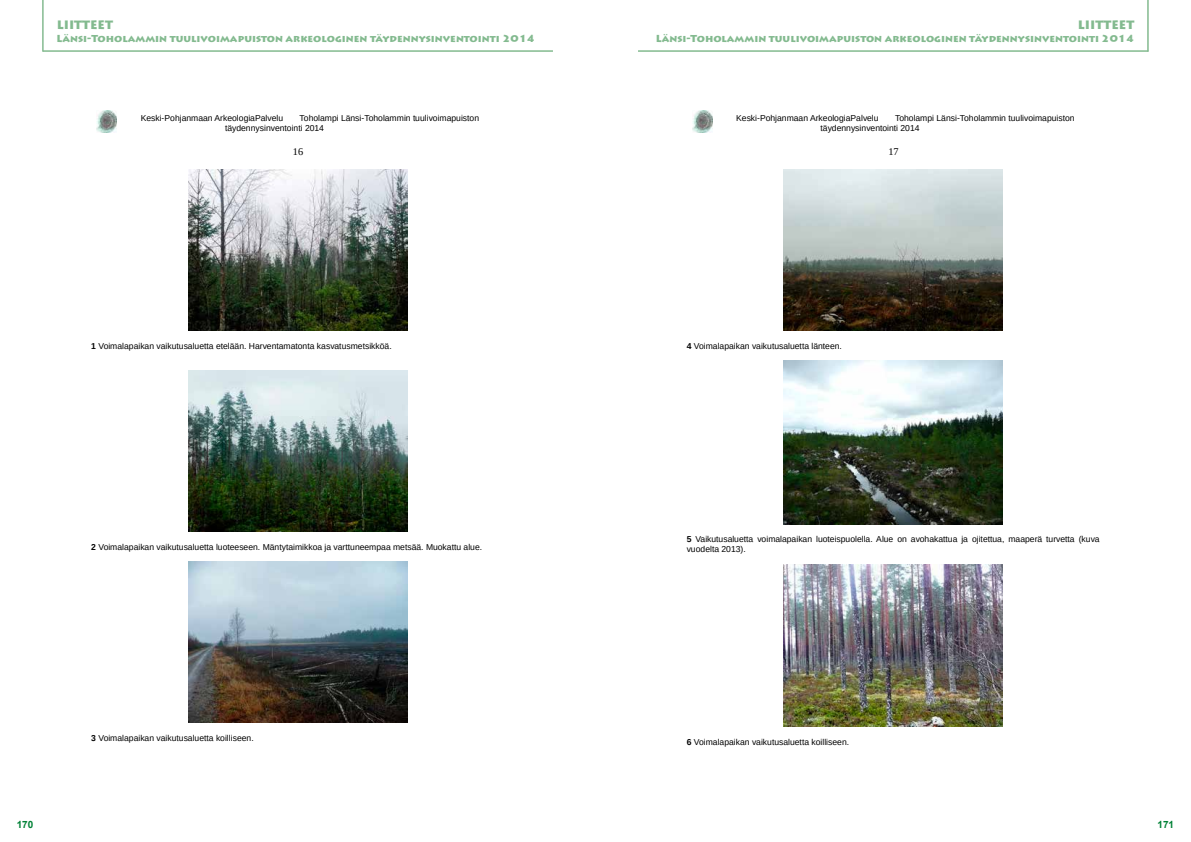
<style>
.page{position:relative;width:1191px;height:842px;background:#fff}
.page>*{position:absolute;margin:0;border:0;box-sizing:border-box;transform-origin:0 0}
.t1{font:900 12px "Lithos Pro";color:#83ba8f}
.t2{font:10.3px "Liberation Serif";color:#000}
.t3{font:900 10px "Lithos Pro";color:#83ba8f}
.t4{font:700 10px "Arial";color:#008136}
.t5{font:8.6px/10.6px "Liberation Sans";color:#000}
.s1{font-weight:700}
</style>
<div class="page">
<img style="left:97px;top:110px;width:20px;height:22px">
<img style="left:188px;top:169px;width:219px;height:162px">
<img style="left:188px;top:370px;width:219px;height:162px">
<img style="left:188px;top:561px;width:219px;height:162px">
<img style="left:692px;top:110px;width:20px;height:22px">
<img style="left:784px;top:169px;width:218px;height:162px">
<img style="left:784px;top:565px;width:218px;height:161px">
<img style="left:784px;top:360px;width:218px;height:164px">
<hr style="left:43px;top:51px;width:510px;height:1px;background:#83ba8f">
<hr style="left:638px;top:51px;width:510px;height:1px;background:#83ba8f">
<hr style="left:42px;top:0;width:1px;height:52px;background:#83ba8f">
<hr style="left:1147px;top:0;width:1px;height:52px;background:#83ba8f">
<h1 class="t1" style="left:57px;top:17px;width:58px">LIITTEET</h1>
<h1 class="t1" style="left:1078px;top:17px;width:58px">LIITTEET</h1>
<p class="t3" style="left:57px;top:32px;width:480px">Länsi-Toholammin tuulivoimapuiston arkeologinen täydennysinventointi 2014</p>
<p class="t3" style="left:656px;top:32px;width:480px">Länsi-Toholammin tuulivoimapuiston arkeologinen täydennysinventointi 2014</p>
<p class="t5" style="left:141px;top:113px;width:144px">Keski-Pohjanmaan ArkeologiaPalvelu</p>
<p class="t5" style="left:225px;top:113px;width:255px;text-indent:74px">Toholampi Länsi-Toholammin tuulivoimapuiston täydennysinventointi 2014</p>
<p class="t2" style="left:293px;top:145px;width:12px">16</p>
<p class="t5" style="left:736px;top:113px;width:144px">Keski-Pohjanmaan ArkeologiaPalvelu</p>
<p class="t5" style="left:820px;top:113px;width:255px;text-indent:74px">Toholampi Länsi-Toholammin tuulivoimapuiston täydennysinventointi 2014</p>
<p class="t2" style="left:888px;top:145px;width:12px">17</p>
<p class="t5" style="left:91px;top:341px;width:302px"><span class="s1">1</span> Voimalapaikan vaikutusaluetta etelään. Harventamatonta kasvatusmetsikköä.</p>
<p class="t5" style="left:687px;top:341px;width:157px"><span class="s1">4</span> Voimalapaikan vaikutusaluetta länteen.</p>
<p class="t5" style="left:91px;top:542px;width:392px"><span class="s1">2</span> Voimalapaikan vaikutusaluetta luoteeseen. Mäntytaimikkoa ja varttuneempaa metsää. Muokattu alue.</p>
<p class="t5" style="left:687px;top:535px;width:414px;line-height:9.9px"><span class="s1">5</span> Vaikutusaluetta voimalapaikan luoteispuolella. Alue on avohakattua ja ojitettua, maaperä turvetta (kuva vuodelta 2013).</p>
<p class="t5" style="left:91px;top:733px;width:164px"><span class="s1">3</span> Voimalapaikan vaikutusaluetta koilliseen.</p>
<p class="t5" style="left:687px;top:737px;width:164px"><span class="s1">6</span> Voimalapaikan vaikutusaluetta koilliseen.</p>
<p class="t4" style="left:17px;top:818px;width:18px">170</p>
<p class="t4" style="left:1157px;top:818px;width:18px">171</p>
</div>
